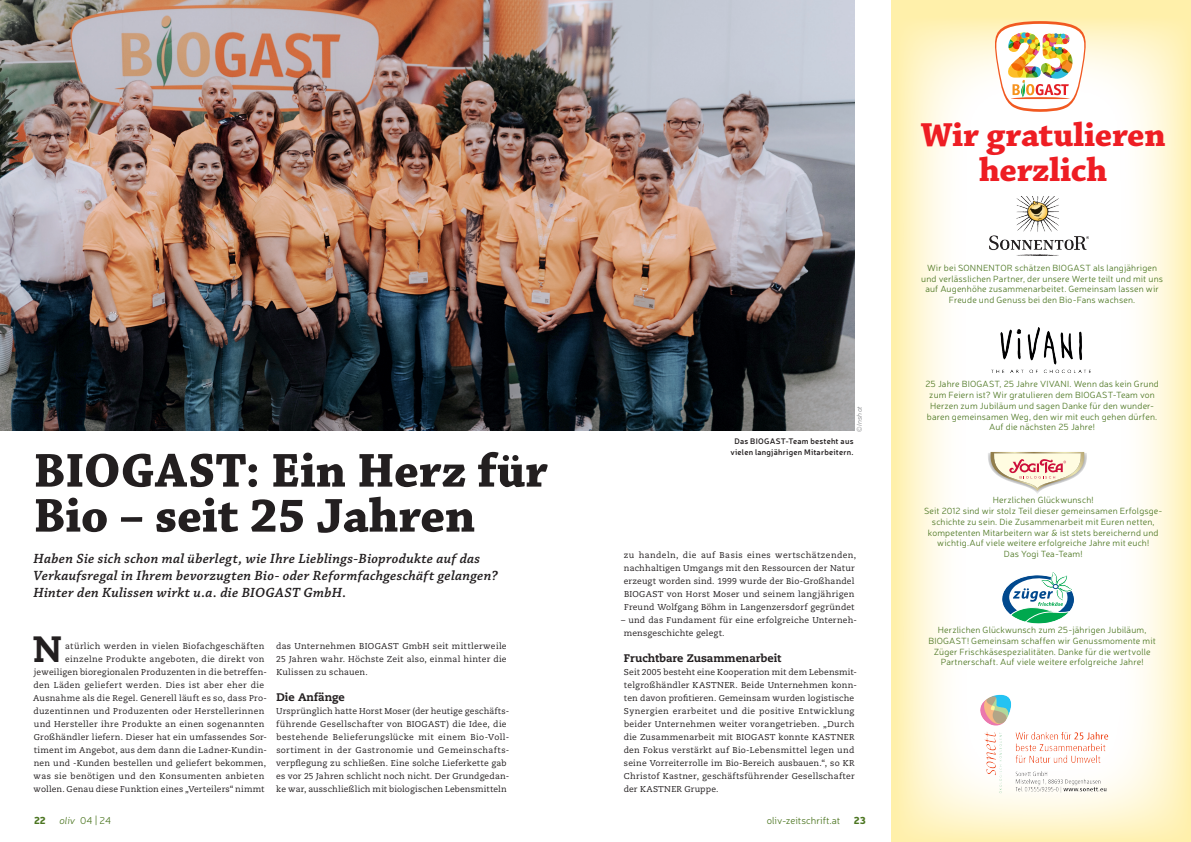
<style>
.page{position:relative;width:1191px;height:842px;background:#fff}
.page>*{position:absolute;margin:0;border:0;box-sizing:border-box;transform-origin:0 0}
.t1{font:700 50px/45px "Chaparral Pro";letter-spacing:-.005em;color:#231f20}
.t2{font:800 36.6px "Caecilia LT Std";color:#231f20}
.t3{font:700 35px/35px "Chaparral Pro";letter-spacing:-.01em;color:#ee1d23;text-align:center}
.t4{font:14px/16.9px "Chaparral Pro Semibold It Capt";letter-spacing:.02em;color:#231f20}
.t5{font:800 11px "Caecilia LT Std";color:#231f20}
.t6{font:300 10px "Neris";color:#4b7520}
.t7{font:900 10px "Neris";color:#4b7520}
.t8{font:300 9px/10.8px "Neris";letter-spacing:.015em;color:#4b7520;text-align:center}
.t9{font:8.5px/13px "Caecilia LT Std";letter-spacing:.025em;color:#231f20}
.t10{font:600 8px/11px "Neris";letter-spacing:.03em;color:#231f20;text-align:center}
.t11{font:italic 300 7px "Neris";letter-spacing:.02em;color:#808285}
.s1{font-style:italic}
</style>
<div class="page">
<div style="left:891px;top:0;width:300px;height:842px;background:#fff0aa"></div>
<svg style="left:900px;top:22px;width:287px;height:817px;background:#fefbea"></svg>
<img style="left:0;top:0;width:854px;height:431px">
<img style="left:989px;top:197px;width:99px;height:58px">
<img style="left:991px;top:327px;width:99px;height:46px">
<svg style="left:987px;top:452px;width:100px;height:42px;background:#efded1"></svg>
<svg style="left:1001px;top:571px;width:74px;height:53px;background:#a7d0cd"></svg>
<img style="left:966px;top:687px;width:158px;height:113px">
<img style="left:995px;top:21px;width:90px;height:91px">
<h1 class="t1" style="left:34px;top:449px;width:516px">BIOGAST: Ein Herz für<br>Bio – seit 25 Jahren</h1>
<h3 class="t4" style="left:34px;top:550px;width:466px">Haben Sie sich schon mal überlegt, wie Ihre Lieblings-Bioprodukte auf das<br>Verkaufsregal in Ihrem bevorzugten Bio- oder Reformfachgeschäft gelangen?<br>Hinter den Kulissen wirkt u.a. die BIOGAST GmbH.</h3>
<h2 class="t2" style="left:33px;top:626px;width:31px">N</h2>
<p class="t9" style="left:65px;top:639px;width:200px">atürlich werden in vielen Biofachgeschäften</p>
<p class="t9" style="left:65px;top:652px;width:201px">einzelne Produkte angeboten, die direkt von</p>
<p class="t9" style="left:34px;top:665px;width:235px">jeweiligen bioregionalen Produzenten in die betreffen-</p>
<p class="t9" style="left:34px;top:678px;width:232px">den Läden geliefert werden. Dies ist aber eher die</p>
<p class="t9" style="left:33px;top:691px;width:235px">Ausnahme als die Regel. Generell läuft es so, dass Pro-</p>
<p class="t9" style="left:34px;top:704px;width:232px">duzentinnen und Produzenten oder Herstellerinnen</p>
<p class="t9" style="left:34px;top:717px;width:232px">und Hersteller ihre Produkte an einen sogenannten</p>
<p class="t9" style="left:34px;top:730px;width:234px">Großhändler liefern. Dieser hat ein umfassendes Sor-</p>
<p class="t9" style="left:34px;top:743px;width:234px">timent im Angebot, aus dem dann die Ladner-Kundin-</p>
<p class="t9" style="left:34px;top:756px;width:234px">nen und -Kunden bestellen und geliefert bekommen,</p>
<p class="t9" style="left:34px;top:769px;width:232px">was sie benötigen und den Konsumenten anbieten</p>
<p class="t9" style="left:34px;top:782px;width:232px">wollen. Genau diese Funktion eines „Verteilers“ nimmt</p>
<p class="t7" style="left:34px;top:813px;width:13px">22</p>
<p class="t6" style="left:60px;top:814px;width:53px"><span class="s1">oliv</span> 04 | 24</p>
<p class="t9" style="left:276px;top:639px;width:232px;text-align:justify">das Unternehmen BIOGAST GmbH seit mittlerweile 25 Jahren wahr. Höchste Zeit also, einmal hinter die Kulissen zu schauen.</p>
<p class="t5" style="left:276px;top:690px;width:70px">Die Anfänge</p>
<p class="t9" style="left:276px;top:704px;width:235px">Ursprünglich hatte Horst Moser (der heutige geschäfts&shy;führende Gesellschafter von BIOGAST) die Idee, die bestehende Belieferungslücke mit einem Bio-Voll&shy;sortiment in der Gastronomie und Gemeinschafts&shy;verpflegung zu schließen. Eine solche Lieferkette gab es vor 25 Jahren schlicht noch nicht. Der Grundgedan&shy;ke war, ausschließlich mit biologischen Lebensmitteln</p>
<p class="t11" style="left:855px;top:432px;width:27px;rotate:-90deg">©Inshot</p>
<p class="t10" style="left:730px;top:435px;width:124px">Das BIOGAST-Team besteht aus vielen langjährigen Mitarbeitern.</p>
<p class="t9" style="left:623px;top:548px;width:234px">zu handeln, die auf Basis eines wertschätzenden, nachhaltigen Umgangs mit den Ressourcen der Natur erzeugt worden sind. 1999 wurde der Bio-Großhandel BIOGAST von Horst Moser und seinem langjährigen Freund Wolfgang Böhm in Langenzersdorf gegründet</p>
<p class="t9" style="left:624px;top:613px;width:234px;text-indent:-3px">– und das Fundament für eine erfolgreiche Unterneh&shy;mensgeschichte gelegt.</p>
<p class="t5" style="left:624px;top:651px;width:159px">Fruchtbare Zusammenarbeit</p>
<p class="t9" style="left:623px;top:665px;width:235px">Seit 2005 besteht eine Kooperation mit dem Lebensmit&shy;telgroßhändler KASTNER. Beide Unternehmen konn&shy;ten davon profitieren. Gemeinsam wurden logistische Synergien erarbeitet und die positive Entwicklung beider Unternehmen weiter vorangetrieben. „Durch die Zusammenarbeit mit BIOGAST konnte KASTNER den Fokus verstärkt auf Bio-Lebensmittel legen und seine Vorreiterrolle im Bio-Bereich ausbauen.“, so KR Christof Kastner, geschäftsführender Gesellschafter der KASTNER Gruppe.</p>
<p class="t6" style="left:767px;top:814px;width:75px">oliv-zeitschrift.at</p>
<p class="t7" style="left:854px;top:813px;width:14px">23</p>
<h3 class="t3" style="left:920px;top:119px;width:246px">Wir gratulieren herzlich</h3>
<p class="t8" style="left:921px;top:262px;width:243px">Wir bei SONNENTOR schätzen BIOGAST als langjährigen und verlässlichen Partner, der unsere Werte teilt und mit uns auf Augenhöhe zusammenarbeitet. Gemeinsam lassen wir Freude und Genuss bei den Bio-Fans wachsen.</p>
<p class="t8" style="left:925px;top:378px;width:235px">25 Jahre BIOGAST, 25 Jahre VIVANI. Wenn das kein Grund zum Feiern ist? Wir gratulieren dem BIOGAST-Team von Herzen zum Jubiläum und sagen Danke für den wunder&shy;baren gemeinsamen Weg, den wir mit euch gehen dürfen.<br>Auf die nächsten 25 Jahre!</p>
<p class="t8" style="left:924px;top:494px;width:240px">Herzlichen Glückwunsch!<br>Seit 2012 sind wir stolz Teil dieser gemeinsamen Erfolgsge&shy;schichte zu sein. Die Zusammenarbeit mit Euren netten, kompetenten Mitarbeitern war &amp; ist stets bereichernd und wichtig.Auf viele weitere erfolgreiche Jahre mit euch!<br>Das Yogi Tea-Team!</p>
<p class="t8" style="left:928px;top:624px;width:229px">Herzlichen Glückwunsch zum 25-jährigen Jubiläum, BIOGAST! Gemeinsam schaffen wir Genussmomente mit Züger Frischkäsespezialitäten. Danke für die wertvolle Partnerschaft. Auf viele weitere erfolgreiche Jahre!</p>
</div>
